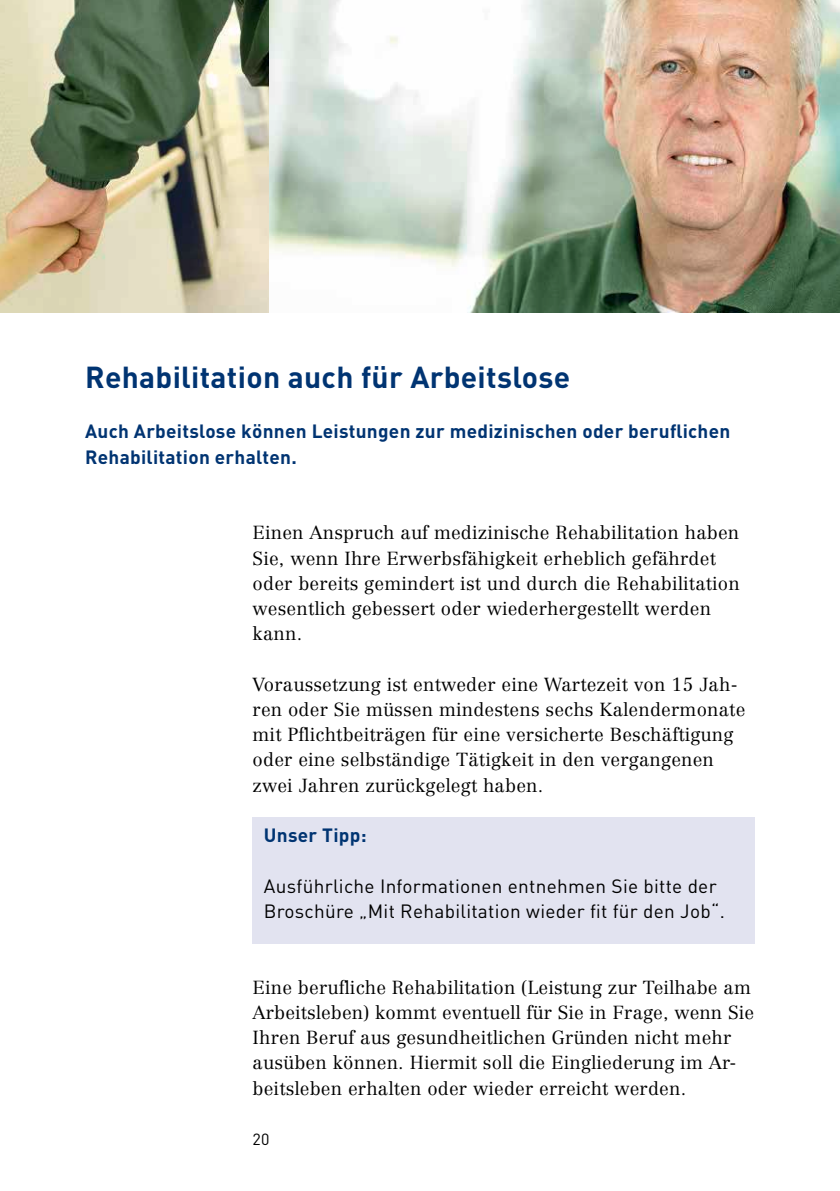
<style>
.page{position:relative;width:840px;height:1191px;background:#fff}
.page>*{position:absolute;margin:0;border:0;box-sizing:border-box;transform-origin:0 0}
.t1{font:700 30px "DIN";letter-spacing:.01em;color:#003472}
.t2{font:700 19px/25.2px "DIN";letter-spacing:.015em;color:#003472}
.t3{font:19px/25.2px "DIN";letter-spacing:.015em;color:#000}
.t4{font:300 18.6px/25.2px "Centennial";letter-spacing:.01em;color:#000}
.t5{font:16px "DIN";color:#000}
</style>
<div class="page">
<div style="left:252px;top:817px;width:502px;height:126px;background:#e2e3f0"></div>
<img style="left:0;top:0;width:839px;height:312px">
<h2 class="t1" style="left:85px;top:357px;width:486px">Rehabilitation auch für Arbeitslose</h2>
<p class="t2" style="left:85px;top:418px;width:646px">Auch Arbeitslose können Leistungen zur medizinischen oder beruflichen<br>Rehabilitation erhalten.</p>
<p class="t4" style="left:252px;top:520px;width:488px">Einen Anspruch auf medizinische Rehabilitation haben Sie, wenn Ihre Erwerbsfähigkeit erheblich gefährdet oder bereits gemindert ist und durch die Rehabilitation wesentlich gebessert oder wiederhergestellt werden kann.</p>
<p class="t4" style="left:252px;top:671px;width:494px">Voraussetzung ist entweder eine Wartezeit von 15 Jah&shy;ren oder Sie müssen mindestens sechs Kalendermonate mit Pflichtbeiträgen für eine versicherte Beschäftigung oder eine selbständige Tätigkeit in den vergangenen zwei Jahren zurückgelegt haben.</p>
<h3 class="t2" style="left:264px;top:822px;width:104px">Unser Tipp:</h3>
<p class="t3" style="left:264px;top:873px;width:462px">Ausführliche Informationen entnehmen Sie bitte der<br>Broschüre „Mit Rehabilitation wieder fit für den Job“.</p>
<p class="t4" style="left:252px;top:974px;width:503px">Eine berufliche Rehabilitation (Leistung zur Teilhabe am Arbeitsleben) kommt eventuell für Sie in Frage, wenn Sie Ihren Beruf aus gesundheitlichen Gründen nicht mehr ausüben können. Hiermit soll die Eingliederung im Ar&shy;beitsleben erhalten oder wieder erreicht werden.</p>
<p class="t5" style="left:252px;top:1129px;width:18px">20</p>
</div>
